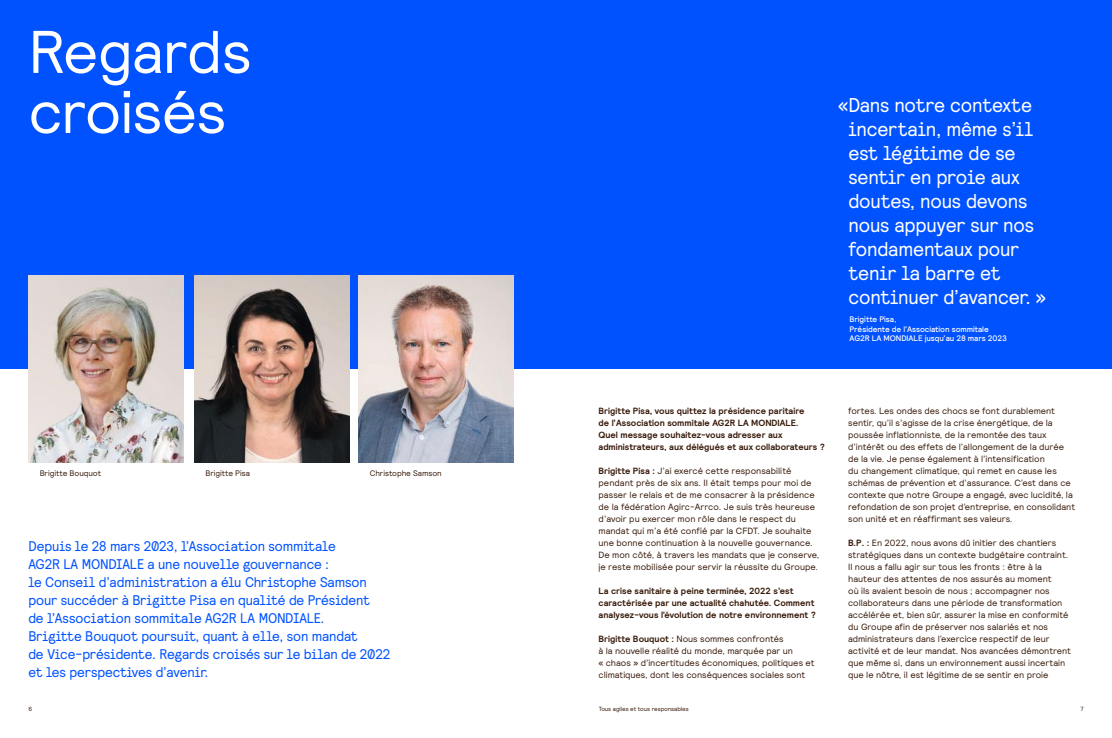
<style>
.page{position:relative;width:1112px;height:738px;background:#fff}
.page>*{position:absolute;margin:0;border:0;box-sizing:border-box;transform-origin:0 0}
.t1{font:60px/60px "Relative";letter-spacing:-.02em;color:#fff}
.t2{font:20px/24px "Relative Faux";letter-spacing:-.01em;color:#fff}
.t3{font:14px/18px "Relative Faux";letter-spacing:-.01em;color:#0052ff}
.t4{font:9px/12px "Relative";letter-spacing:-.005em;color:#381a0a}
.t5{font:700 9px/12px "Relative";color:#381a0a}
.t6{font:500 8px/9.6px "Relative";letter-spacing:-.01em;color:#fff}
.t7{font:8px "Relative";letter-spacing:-.005em;color:#381a0a}
.t8{font:6px "Relative";letter-spacing:-.01em;color:#381a0a}
.s1{font-weight:700}
</style>
<div class="page">
<div style="left:0;top:0;width:1111px;height:369px;background:#0052ff"></div>
<img style="left:194px;top:276px;width:155px;height:185px">
<img style="left:358px;top:276px;width:155px;height:185px">
<img style="left:28px;top:276px;width:155px;height:185px">
<h1 class="t1" style="left:28px;top:20px;width:225px">Regards croisés</h1>
<p class="t7" style="left:40px;top:468px;width:63px">Brigitte Bouquot</p>
<p class="t7" style="left:205px;top:468px;width:46px">Brigitte Pisa</p>
<p class="t7" style="left:370px;top:468px;width:73px">Christophe Samson</p>
<p class="t3" style="left:28px;top:536px;width:363px">Depuis le 28 mars 2023, l’Association sommitale<br>AG2R LA MONDIALE a une nouvelle gouvernance :<br>le Conseil d’administration a élu Christophe Samson pour succéder à Brigitte Pisa en qualité de Président<br>de l’Association sommitale AG2R LA MONDIALE.<br>Brigitte Bouquot poursuit, quant à elle, son mandat<br>de Vice-présidente. Regards croisés sur le bilan de 2022 et les perspectives d’avenir.</p>
<h2 class="t2" style="left:848px;top:92px;width:199px;text-indent:-10px">«Dans notre contexte incertain, même s’il est légitime de se sentir en proie aux doutes, nous devons nous appuyer sur nos fondamentaux pour tenir la barre et continuer d’avancer. »</h2>
<p class="t6" style="left:849px;top:314px;width:159px">Brigitte Pisa,<br>Présidente de l’Association sommitale<br>AG2R LA MONDIALE jusqu’au 28 mars 2023</p>
<p class="t5" style="left:598px;top:404px;width:228px">Brigitte Pisa, vous quittez la présidence paritaire<br>de l’Association sommitale AG2R LA MONDIALE.<br>Quel message souhaitez-vous adresser aux administrateurs, aux délégués et aux collaborateurs ?</p>
<p class="t4" style="left:598px;top:464px;width:222px"><span class="s1">Brigitte Pisa :</span> J’ai exercé cette responsabilité pendant près de six ans. Il était temps pour moi de passer le relais et de me consacrer à la présidence de la fédération Agirc-Arrco. Je suis très heureuse d’avoir pu exercer mon rôle dans le respect du mandat qui m’a été confié par la CFDT. Je souhaite une bonne continuation à la nouvelle gouvernance.<br>De mon côté, à travers les mandats que je conserve, je reste mobilisée pour servir la réussite du Groupe.</p>
<p class="t5" style="left:598px;top:584px;width:219px">La crise sanitaire à peine terminée, 2022 s’est caractérisée par une actualité chahutée. Comment analysez-vous l’évolution de notre environnement ?</p>
<p class="t4" style="left:598px;top:632px;width:217px"><span class="s1">Brigitte Bouquot :</span> Nous sommes confrontés<br>à la nouvelle réalité du monde, marquée par un<br>« chaos » d’incertitudes économiques, politiques et climatiques, dont les conséquences sociales sont</p>
<p class="t4" style="left:848px;top:404px;width:228px">fortes. Les ondes des chocs se font durablement sentir, qu’il s’agisse de la crise énergétique, de la poussée inflationniste, de la remontée des taux d’intérêt ou des effets de l’allongement de la durée de la vie. Je pense également à l’intensification<br>du changement climatique, qui remet en cause les schémas de prévention et d’assurance. C’est dans ce contexte que notre Groupe a engagé, avec lucidité, la refondation de son projet d’entreprise, en consolidant son unité et en réaffirmant ses valeurs.</p>
<p class="t4" style="left:848px;top:536px;width:224px"><span class="s1">B.P. :</span> En 2022, nous avons dû initier des chantiers stratégiques dans un contexte budgétaire contraint.<br>Il nous a fallu agir sur tous les fronts : être à la hauteur des attentes de nos assurés au moment<br>où ils avaient besoin de nous ; accompagner nos collaborateurs dans une période de transformation accélérée et, bien sûr, assurer la mise en conformité du Groupe afin de préserver nos salariés et nos administrateurs dans l’exercice respectif de leur activité et de leur mandat. Nos avancées démontrent que même si, dans un environnement aussi incertain que le nôtre, il est légitime de se sentir en proie</p>
<p class="t8" style="left:28px;top:704px;width:5px">6</p>
<p class="t8" style="left:598px;top:704px;width:92px">Tous agiles et tous responsables</p>
<p class="t8" style="left:1080px;top:704px;width:5px">7</p>
</div>
